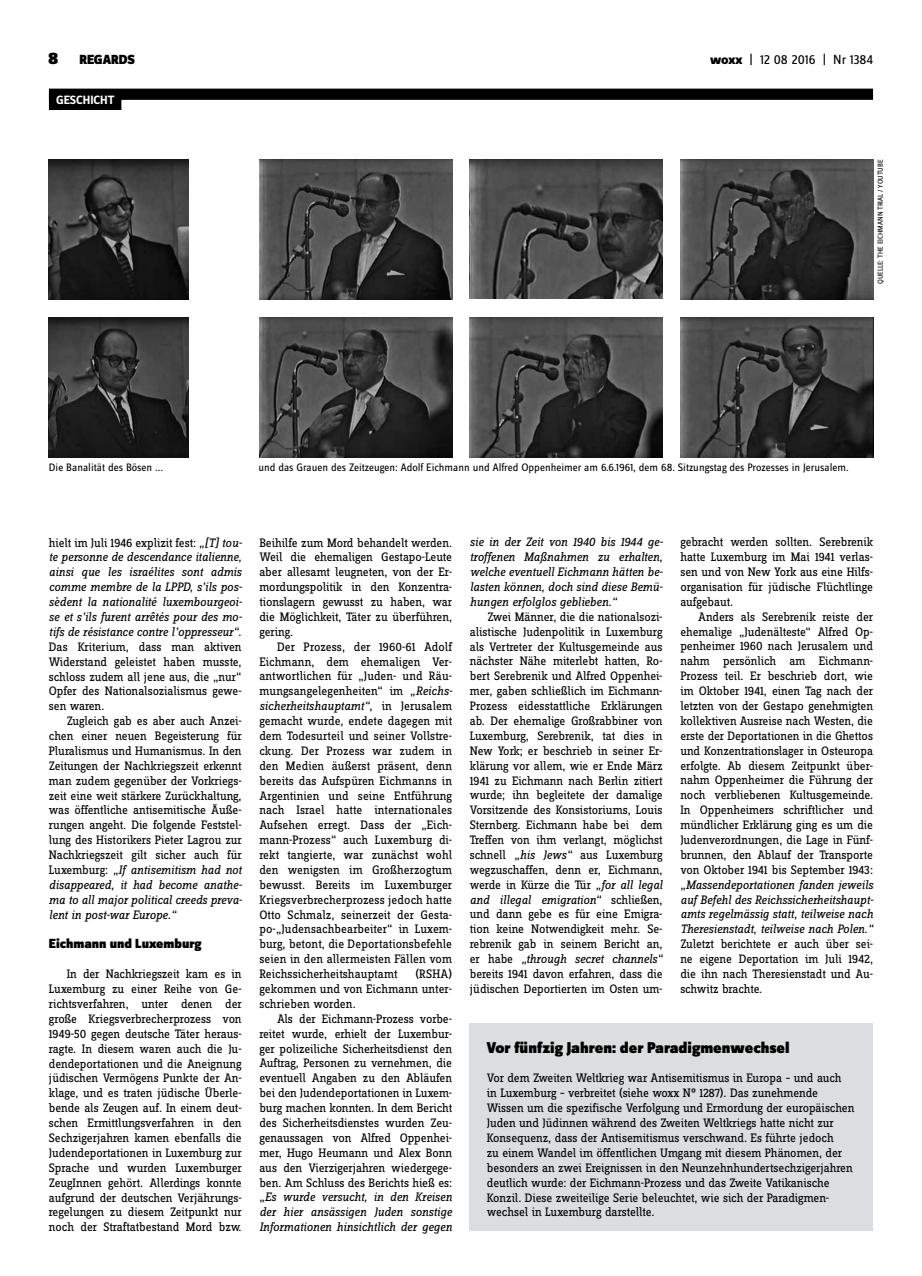
<style>
.page{position:relative;width:922px;height:1276px;background:#fff}
.page>*{position:absolute;margin:0;border:0;box-sizing:border-box;transform-origin:0 0}
.t1{font:900 16.25px "Zine Sans Dis";color:#000}
.t2{font:900 13.75px "Zine Sans Dis";color:#000}
.t3{font:13.75px "Zine Sans Dis";letter-spacing:-.01em;color:#000}
.t4{font:12.75px/14.9px "Zine Slab Dis";letter-spacing:-.01em;color:#000;text-align:justify}
.t5{font:italic 12.75px/14.9px "Zine Slab Dis";letter-spacing:-.01em;color:#000;text-align:justify}
.t6{font:700 12.5px "Zine Sans Dis";color:#fff}
.t7{font:11.25px "Zine Sans Dis";color:#000}
.t8{font:7.5px "Zine Sans Dis";color:#000}
.s1{font-size:17.5px}
.s2{font-weight:800}
.s3{font-style:normal}
.s4{font-style:italic}
</style>
<div class="page">
<div style="left:469px;top:1023px;width:403px;height:208px;background:#dcddde"></div>
<div style="left:49px;top:89px;width:823px;height:11px;background:#000"></div>
<div style="left:49px;top:94px;width:72px;height:16px;background:#000"></div>
<img style="left:469px;top:159px;width:193px;height:139px">
<img style="left:259px;top:317px;width:193px;height:140px">
<img style="left:49px;top:317px;width:139px;height:140px">
<img style="left:680px;top:317px;width:192px;height:140px">
<img style="left:680px;top:159px;width:192px;height:140px">
<img style="left:469px;top:317px;width:193px;height:140px">
<img style="left:49px;top:159px;width:139px;height:140px">
<img style="left:259px;top:159px;width:193px;height:140px">
<p class="t2" style="left:48px;top:53px;width:88px"><span class="s1">8</span> REGARDS</p>
<p class="t3" style="left:710px;top:53px;width:164px"><span class="s2">woxx</span> | 12 08 2016 | Nr 1384</p>
<p class="t6" style="left:56px;top:93px;width:60px">GESCHICHT</p>
<p class="t8" style="left:876px;top:284px;width:125px;rotate:-90deg">Quelle: The EichmannTrial / youtube</p>
<p class="t7" style="left:49px;top:461px;width:116px">Die Banalität des Bösen ...</p>
<p class="t7" style="left:258px;top:461px;width:591px">und das Grauen des Zeitzeugen: Adolf Eichmann und Alfred Oppenheimer am 6.6.1961, dem 68. Sitzungstag des Prozesses in Jerusalem.</p>
<p class="t5" style="left:49px;top:535px;width:194px"><span class="s3">hielt im Juli 1946 explizit fest:</span> „[T] tou&shy;te personne de descendance italienne, ainsi que les israélites sont admis comme membre de la LPPD, s’ils pos&shy;sèdent la nationalité luxembourgeoi&shy;se et s’ils furent arrêtés pour des mo&shy;tifs de résistance contre l’oppresseur“<span class="s3">.<br>Das Kriterium, dass man aktiven Widerstand geleistet haben musste, schloss zudem all jene aus, die „nur“ Opfer des Nationalsozialismus gewe&shy;sen waren.</span></p>
<p class="t4" style="left:49px;top:714px;width:194px;text-indent:18px">Zugleich gab es aber auch Anzei&shy;chen einer neuen Begeisterung für Pluralismus und Humanismus. In den Zeitungen der Nachkriegszeit erkennt man zudem gegenüber der Vorkriegs&shy;zeit eine weit stärkere Zurückhaltung, was öffentliche antisemitische Äuße&shy;rungen angeht. Die folgende Feststel&shy;lung des Historikers Pieter Lagrou zur Nachkriegszeit gilt sicher auch für Luxemburg: <span class="s4">„If antisemitism had not disappeared, it had become anathe&shy;ma to all major political creeds preva&shy;lent in post-war Europe.“</span></p>
<p class="t2" style="left:49px;top:936px;width:154px">Eichmann und Luxemburg</p>
<p class="t4" style="left:49px;top:967px;width:194px;text-indent:18px">In der Nachkriegszeit kam es in Luxemburg zu einer Reihe von Ge&shy;richtsverfahren, unter denen der große Kriegsverbrecherprozess von 1949-50 gegen deutsche Täter heraus&shy;ragte. In diesem waren auch die Ju&shy;dendeportationen und die Aneignung jüdischen Vermögens Punkte der An&shy;klage, und es traten jüdische Überle&shy;bende als Zeugen auf. In einem deut&shy;schen Ermittlungsverfahren in den Sechzigerjahren kamen ebenfalls die Judendeportationen in Luxemburg zur Sprache und wurden Luxemburger ZeugInnen gehört. Allerdings konnte aufgrund der deutschen Verjährungs&shy;regelungen zu diesem Zeitpunkt nur noch der Straftatbestand Mord bzw.</p>
<p class="t4" style="left:259px;top:535px;width:194px">Beihilfe zum Mord behandelt werden.<br>Weil die ehemaligen Gestapo-Leute aber allesamt leugneten, von der Er&shy;mordungspolitik in den Konzentra&shy;tionslagern gewusst zu haben, war die Möglichkeit, Täter zu überführen, gering.</p>
<p class="t4" style="left:259px;top:640px;width:194px;text-indent:18px">Der Prozess, der 1960-61 Adolf Eichmann, dem ehemaligen Ver&shy;antwortlichen für „Juden- und Räu&shy;mungsangelegenheiten“ im <span class="s4">„Reichs&shy;sicherheitshauptamt“</span>, in Jerusalem gemacht wurde, endete dagegen mit dem Todesurteil und seiner Vollstre&shy;ckung. Der Prozess war zudem in den Medien äußerst präsent, denn bereits das Aufspüren Eichmanns in Argentinien und seine Entführung nach Israel hatte internationales Aufsehen erregt. Dass der „Eich&shy;mann-Prozess“ auch Luxemburg di&shy;rekt tangierte, war zunächst wohl den wenigsten im Großherzogtum bewusst. Bereits im Luxemburger Kriegsverbrecherprozess jedoch hatte Otto Schmalz, seinerzeit der Gesta&shy;po-„Judensachbearbeiter“ in Luxem&shy;burg, betont, die Deportationsbefehle seien in den allermeisten Fällen vom Reichssicherheitshauptamt</p>
<p class="t4" style="left:259px;top:967px;width:194px;text-indent:156px">(RSHA) gekommen und von Eichmann unter&shy;schrieben worden.</p>
<p class="t4" style="left:259px;top:1012px;width:194px;text-indent:18px">Als der Eichmann-Prozess vorbe&shy;reitet wurde, erhielt der Luxembur&shy;ger polizeiliche Sicherheitsdienst den Auftrag, Personen zu vernehmen, die eventuell Angaben zu den Abläufen bei den Judendeportationen in Luxem&shy;burg machen konnten. In dem Bericht des Sicherheitsdienstes wurden Zeu&shy;genaussagen von Alfred Oppenhei&shy;mer, Hugo Heumann und Alex Bonn aus den Vierzigerjahren wiedergege&shy;ben. Am Schluss des Berichts hieß es:</p>
<p class="t5" style="left:259px;top:1189px;width:194px">„Es wurde versucht, in den Kreisen der hier ansässigen Juden sonstige Informationen hinsichtlich der gegen</p>
<p class="t5" style="left:469px;top:535px;width:194px">sie in der Zeit von 1940 bis 1944 ge&shy;troffenen Maßnahmen zu erhalten, welche eventuell Eichmann hätten be&shy;lasten können, doch sind diese Bemü&shy;hungen erfolglos geblieben.“</p>
<p class="t4" style="left:470px;top:610px;width:194px;text-indent:18px">Zwei Männer, die die nationalsozi&shy;alistische Judenpolitik in Luxemburg als Vertreter der Kultusgemeinde aus nächster Nähe miterlebt hatten, Ro&shy;bert Serebrenik und Alfred Oppenhei&shy;mer, gaben schließlich im Eichmann-Prozess eidesstattliche Erklärungen ab. Der ehemalige Großrabbiner von Luxemburg, Serebrenik, tat dies in New York; er beschrieb in seiner Er&shy;klärung vor allem, wie er Ende März 1941 zu Eichmann nach Berlin zitiert wurde; ihn begleitete der damalige Vorsitzende des Konsistoriums, Louis Sternberg. Eichmann habe bei dem Treffen von ihm verlangt, möglichst schnell <span class="s4">„his Jews“</span> aus Luxemburg wegzuschaffen, denn er, Eichmann, werde in Kürze die Tür <span class="s4">„for all legal and illegal emigration“</span> schließen, und dann gebe es für eine Emigra&shy;tion keine Notwendigkeit mehr. Se&shy;rebrenik gab in seinem Bericht an, er habe <span class="s4">„through secret channels“ </span>bereits 1941 davon erfahren, dass die jüdischen Deportierten im Osten um-</p>
<p class="t4" style="left:680px;top:535px;width:194px">gebracht werden sollten. Serebrenik hatte Luxemburg im Mai 1941 verlas&shy;sen und von New York aus eine Hilfs&shy;organisation für jüdische Flüchtlinge aufgebaut.</p>
<p class="t4" style="left:680px;top:610px;width:194px;text-indent:18px">Anders als Serebrenik reiste der ehemalige „Judenälteste“ Alfred Op&shy;penheimer 1960 nach Jerusalem und nahm persönlich am Eichmann-Prozess teil. Er beschrieb dort, wie im Oktober 1941, einen Tag nach der letzten von der Gestapo genehmigten kollektiven Ausreise nach Westen, die erste der Deportationen in die Ghettos und Konzentrationslager in Osteuropa erfolgte. Ab diesem Zeitpunkt über&shy;nahm Oppenheimer die Führung der noch verbliebenen Kultusgemeinde.<br>In Oppenheimers schriftlicher und mündlicher Erklärung ging es um die Judenverordnungen, die Lage in Fünf&shy;brunnen, den Ablauf der Transporte von Oktober 1941 bis September 1943:</p>
<p class="t5" style="left:680px;top:877px;width:194px">„Massendeportationen fanden jeweils auf Befehl des Reichssicherheitshaupt&shy;amts regelmässig statt, teilweise nach Theresienstadt, teilweise nach Polen.“</p>
<p class="t4" style="left:680px;top:937px;width:194px">Zuletzt berichtete er auch über sei&shy;ne eigene Deportation im Juli 1942, die ihn nach Theresienstadt und Au&shy;schwitz brachte.</p>
<p class="t1" style="left:486px;top:1038px;width:304px">Vor fünfzig Jahren: der Paradigmenwechsel</p>
<p class="t4" style="left:486px;top:1071px;width:369px;text-align:left">Vor dem Zweiten Weltkrieg war Antisemitismus in Europa – und auch in Luxemburg – verbreitet (siehe woxx N° 1287). Das zunehmende Wissen um die spezifische Verfolgung und Ermordung der europäischen Juden und Jüdinnen während des Zweiten Weltkriegs hatte nicht zur Konsequenz, dass der Antisemitismus verschwand. Es führte jedoch<br>zu einem Wandel im öffentlichen Umgang mit diesem Phänomen, der besonders an zwei Ereignissen in den Neunzehnhundertsechzigerjahren deutlich wurde: der Eichmann-Prozess und das Zweite Vatikanische Konzil. Diese zweiteilige Serie beleuchtet, wie sich der Paradigmen&shy;wechsel in Luxemburg darstellte.</p>
</div>
